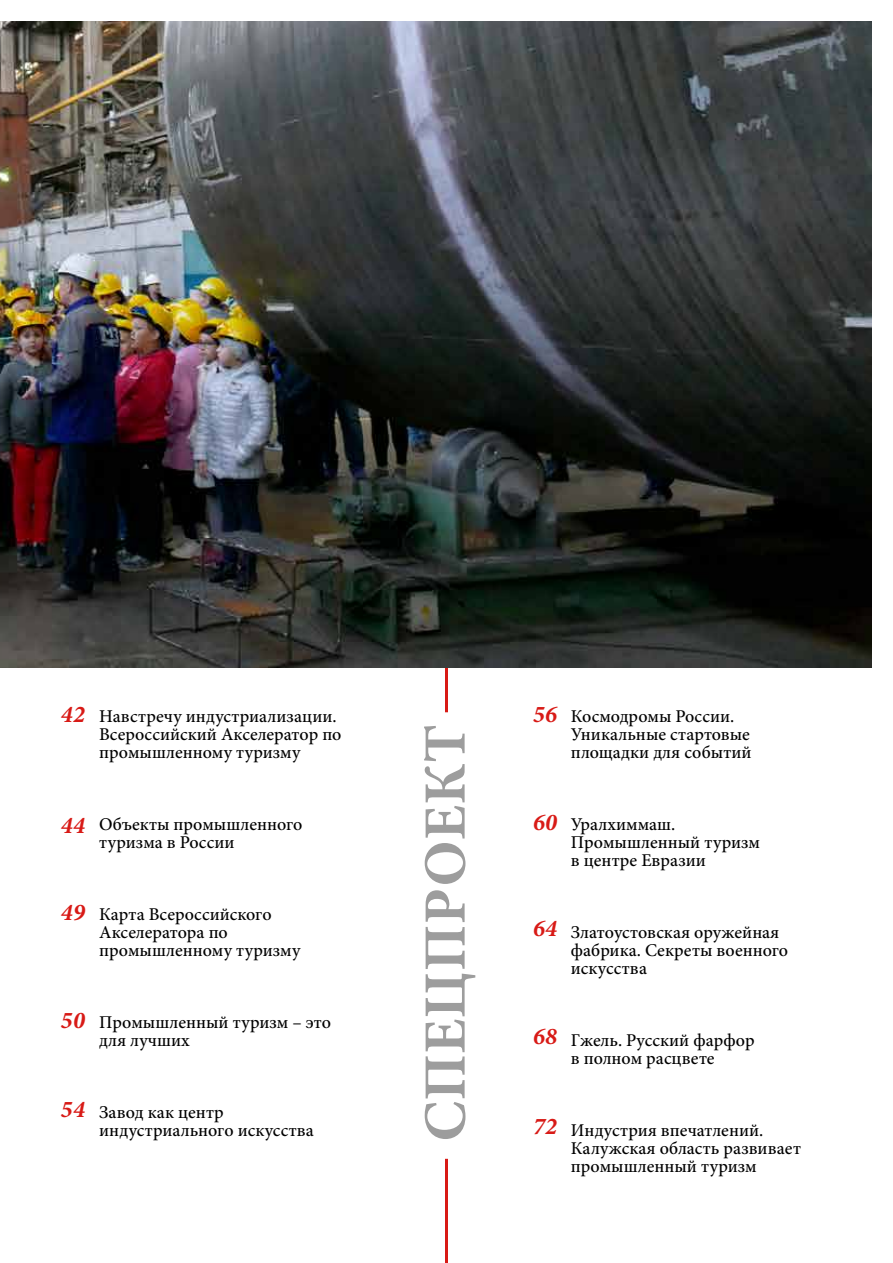
<style>
.page{position:relative;width:893px;height:1263px;background:#fff}
.page>*{position:absolute;margin:0;border:0;box-sizing:border-box;transform-origin:0 0}
.t1{font:700 60px "Minion Pro";letter-spacing:.01em;color:#9d9d9d}
.t2{font:italic 700 24px "Minion Pro";letter-spacing:.01em;color:#d81a16}
.t3{font:500 18px/18px "Minion Pro";color:#000}
</style>
<div class="page">
<hr style="left:445px;top:1159px;width:3px;height:104px;background:#d81a16">
<hr style="left:445px;top:500px;width:3px;height:212px;background:#d81a16">
<img style="left:0;top:21px;width:872px;height:647px">
<h2 class="t2" style="left:533px;top:697px;width:26px">56</h2>
<h2 class="t2" style="left:61px;top:697px;width:25px">42</h2>
<p class="t3" style="left:571px;top:707px;width:182px">Космодромы России.<br>Уникальные стартовые площадки для событий</p>
<p class="t3" style="left:99px;top:707px;width:244px">Навстречу индустриализации.<br>Всероссийский Акселератор по промышленному туризму</p>
<h1 class="t1" style="left:403px;top:1141px;width:419px;rotate:-90deg">СПЕЦПРОЕКТ</h1>
<h2 class="t2" style="left:533px;top:805px;width:26px">60</h2>
<p class="t3" style="left:99px;top:815px;width:205px">Объекты промышленного туризма в России</p>
<h2 class="t2" style="left:61px;top:808px;width:25px">44</h2>
<p class="t3" style="left:571px;top:815px;width:191px">Уралхиммаш.<br>Промышленный туризм в центре Евразии</p>
<h2 class="t2" style="left:61px;top:895px;width:26px">49</h2>
<p class="t3" style="left:99px;top:905px;width:203px">Карта Всероссийского<br>Акселератора по промышленному туризму</p>
<h2 class="t2" style="left:533px;top:911px;width:25px">64</h2>
<p class="t3" style="left:571px;top:923px;width:219px">Златоустовская оружейная фабрика. Секреты военного искусства</p>
<h2 class="t2" style="left:61px;top:1003px;width:26px">50</h2>
<p class="t3" style="left:99px;top:1013px;width:233px">Промышленный туризм – это для лучших</p>
<h2 class="t2" style="left:533px;top:1019px;width:25px">68</h2>
<p class="t3" style="left:571px;top:1031px;width:185px">Гжель. Русский фарфор в полном расцвете</p>
<h2 class="t2" style="left:61px;top:1092px;width:25px">54</h2>
<p class="t3" style="left:99px;top:1103px;width:216px">Завод как центр индустриального искусства</p>
<h2 class="t2" style="left:533px;top:1109px;width:25px">72</h2>
<p class="t3" style="left:571px;top:1121px;width:232px">Индустрия впечатлений.<br>Калужская область развивает промышленный туризм</p>
</div>
